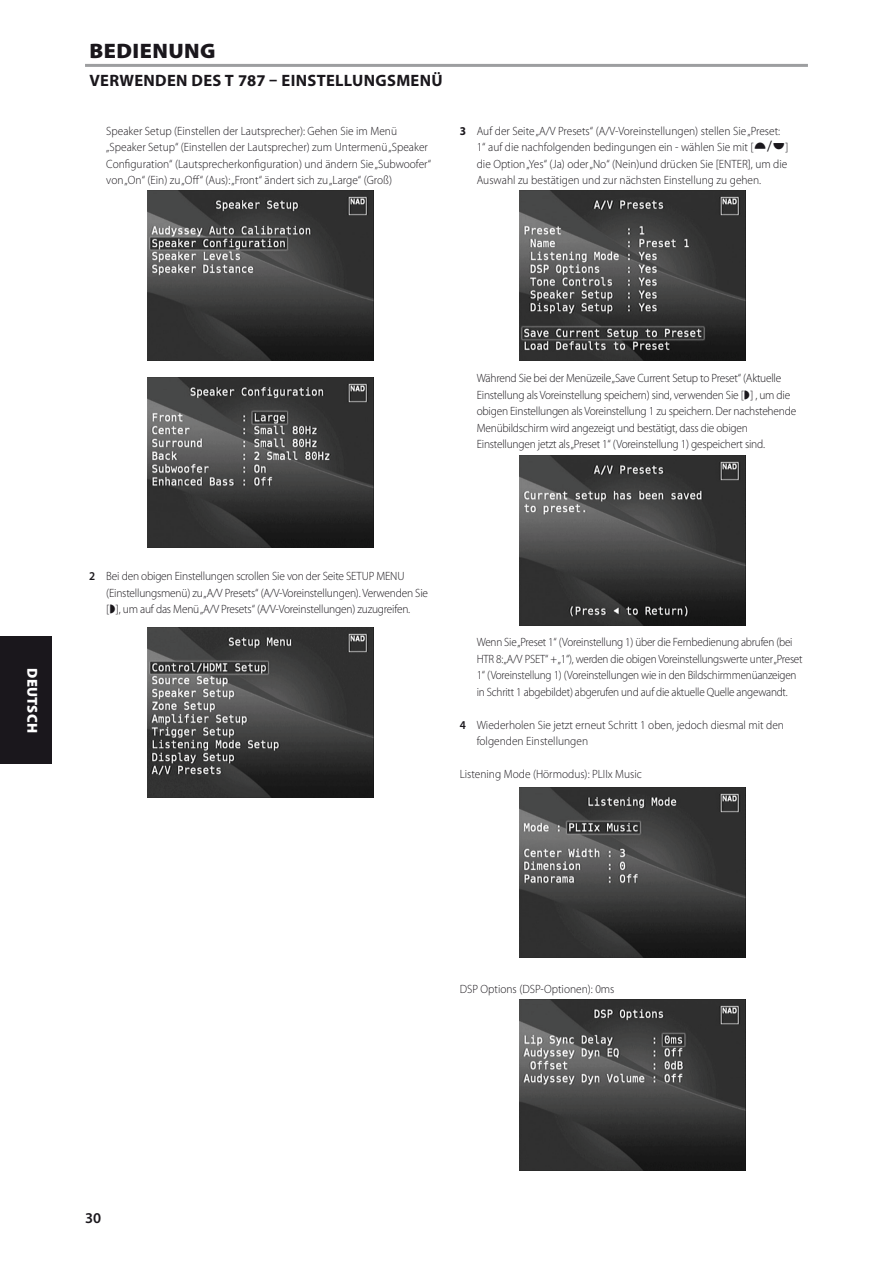
<style>
.page{position:relative;width:893px;height:1263px;background:#fff}
.page>*{position:absolute;margin:0;border:0;box-sizing:border-box;transform-origin:0 0}
.Body_copy_-_header{font:900 21px "Myriad Pro";letter-spacing:.02em;color:#1a171c;scale:1.05 1}
.Body_copy_-_header-2{font:700 16.5px "Myriad Pro";letter-spacing:.02em;color:#1a171c}
.t1{font:600 15px "Myriad Pro";color:#1a171c}
.t2{font:900 14.4px "Myriad Pro";letter-spacing:.02em;color:#fff}
.Body_copy_-_indent_1{font:300 12px/16.5px "Myriad Pro";letter-spacing:-.02em;color:#1a171c;scale:.95 1}
.Body_copy_-_indent_1-2{font:300 12px/16.5px "Myriad Pro";color:#1a171c;scale:.95 1}
.Body_copy_-_indent_1-3{font:300 12px/16.5px "Myriad Pro";letter-spacing:-.02em;color:#1a171c;scale:.93 1}
.Body_copy_-_normal{font:300 12px "Myriad Pro";color:#1a171c;scale:.95 1}
.s1{font-weight:700}
.s2{font-weight:600}
</style>
<div class="page">
<hr style="left:85px;top:64px;width:723px;height:3px;background:#9d9ea0">
<img style="left:147px;top:191px;width:227px;height:170px">
<img style="left:519px;top:191px;width:227px;height:170px">
<img style="left:147px;top:377px;width:227px;height:170px">
<img style="left:519px;top:456px;width:227px;height:170px">
<img style="left:147px;top:627px;width:227px;height:170px">
<img style="left:519px;top:787px;width:227px;height:170px">
<img style="left:519px;top:1000px;width:227px;height:170px">
<div style="left:0;top:637px;width:51px;height:127px;background:#1a171c"></div>
<p class="Body_copy_-_header" style="left:90px;top:37px;width:121px">BEDIENUNG</p>
<p class="Body_copy_-_header-2" style="left:89px;top:70px;width:355px">VERWENDEN DES T 787 – EINSTELLUNGSMENÜ</p>
<p class="Body_copy_-_indent_1-2" style="left:106px;top:122px;width:344px">Speaker Setup (Einstellen der Lautsprecher): Gehen Sie im Menü „Speaker Setup“ (Einstellen der Lautsprecher) zum Untermenü „Speaker Configuration“ (Lautsprecherkonfiguration) und ändern Sie „Subwoofer“ von „On“ (Ein) zu „Off“ (Aus): „Front“ ändert sich zu „Large“ (Groß)</p>
<p class="Body_copy_-_indent_1-2" style="left:477px;top:122px;width:321px;text-indent:-17px"><span class="s1">3</span> Auf der Seite „A/V Presets“ (A/V-Voreinstellungen) stellen Sie „Preset:<br>1“ auf die nachfolgenden bedingungen ein - wählen Sie mit [</p>
<p class="Body_copy_-_indent_1" style="left:477px;top:139px;width:330px;text-align:justify;text-indent:309px">] die Option „Yes“ (Ja) oder „No“ (Nein)und drücken Sie [ENTER], um die Auswahl zu bestätigen und zur nächsten Einstellung zu gehen.</p>
<p class="t2" style="left:42px;top:668px;width:66px;rotate:90deg">DEUTSCH</p>
<p class="Body_copy_-_indent_1" style="left:477px;top:370px;width:338px">Während Sie bei der Menüzeile „Save Current Setup to Preset“ (Aktuelle Einstellung als Voreinstellung speichern) sind, verwenden Sie [ ] , um die obigen Einstellungen als Voreinstellung 1 zu speichern. Der nachstehende Menübildschirm wird angezeigt und bestätigt, dass die obigen Einstellungen jetzt als „Preset 1“ (Voreinstellung 1) gespeichert sind.</p>
<p class="Body_copy_-_indent_1" style="left:106px;top:568px;width:340px;text-indent:-17px"><span class="s2">2</span> Bei den obigen Einstellungen scrollen Sie von der Seite SETUP MENU (Einstellungsmenü) zu „A/V Presets“ (A/V-Voreinstellungen). Verwenden Sie [ ], um auf das Menü „A/V Presets“ (A/V-Voreinstellungen) zuzugreifen.</p>
<p class="Body_copy_-_indent_1-3" style="left:477px;top:634px;width:352px">Wenn Sie „Preset 1“ (Voreinstellung 1) über die Fernbedienung abrufen (bei HTR 8: „A/V PSET“ + „1“), werden die obigen Voreinstellungswerte unter „Preset 1“ (Voreinstellung 1) (Voreinstellungen wie in den Bildschirmmenüanzeigen in Schritt 1 abgebildet) abgerufen und auf die aktuelle Quelle angewandt.</p>
<p class="Body_copy_-_indent_1-2" style="left:477px;top:716px;width:325px;text-indent:-17px"><span class="s2">4</span> Wiederholen Sie jetzt erneut Schritt 1 oben, jedoch diesmal mit den folgenden Einstellungen</p>
<p class="Body_copy_-_normal" style="left:460px;top:767px;width:193px">Listening Mode (Hörmodus): PLIIx Music</p>
<p class="Body_copy_-_normal" style="left:460px;top:981px;width:164px">DSP Options (DSP-Optionen): 0ms</p>
<p class="t1" style="left:85px;top:1208px;width:18px">30</p>
</div>
